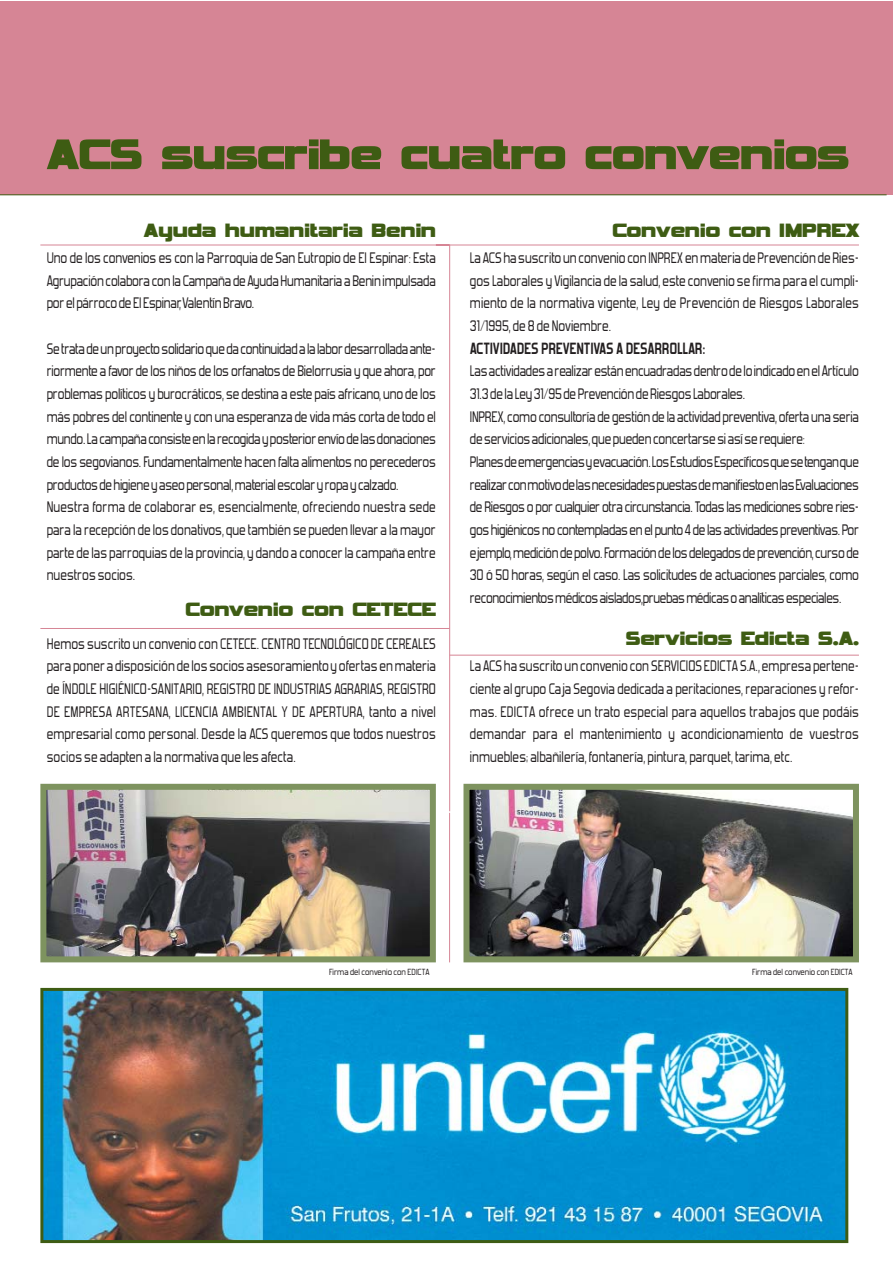
<style>
.page{position:relative;width:893px;height:1263px;background:#fff}
.page>*{position:absolute;margin:0;border:0;box-sizing:border-box;transform-origin:0 0}
.t1{font:60px "Vipnagorgialla";letter-spacing:-.005em;color:#3e5c13;scale:.84 1}
.t2{font:27px "Vipnagorgialla";color:#3e5c13;scale:.84 1}
.t3{font:18px/22.6px "Forgotten Futurist";letter-spacing:-.015em;color:#231f20;text-align:justify;scale:.9 1}
.t4{font:700 18px "Forgotten Futurist";letter-spacing:-.015em;color:#231f20;scale:.9 1}
.t5{font:10.5px "Forgotten Futurist";color:#231f20}
</style>
<div class="page">
<div style="left:0;top:1px;width:893px;height:194px;background:#d68595"></div>
<img style="left:44px;top:992px;width:800px;height:247px">
<div style="left:40px;top:988px;width:808px;height:255px;border:3px solid #3e5c13"></div>
<img style="left:47px;top:791px;width:382px;height:164px">
<div style="left:40px;top:784px;width:396px;height:178px;border:6px solid #7e935f"></div>
<img style="left:470px;top:791px;width:382px;height:164px">
<div style="left:463px;top:784px;width:396px;height:178px;border:6px solid #7e935f"></div>
<hr style="left:449px;top:245px;width:1px;height:566px;background:#d68595">
<hr style="left:449px;top:813px;width:1px;height:149px;background:#d68595">
<hr style="left:40px;top:245px;width:410px;height:1px;background:#d68595">
<hr style="left:436px;top:245px;width:423px;height:1px;background:#d68595">
<hr style="left:450px;top:655px;width:409px;height:1px;background:#d68595">
<hr style="left:40px;top:628px;width:410px;height:1px;background:#d68595">
<hr style="left:0;top:194px;width:887px;height:1px;background:#3e5c13">
<h1 class="t1" style="left:47px;top:113px;width:956px">ACS suscribe cuatro convenios</h1>
<h2 class="t2" style="left:144px;top:212px;width:349px">Ayuda humanitaria Benin</h2>
<h2 class="t2" style="left:612px;top:212px;width:295px">Convenio con IMPREX</h2>
<p class="t3" style="left:47px;top:245px;width:434px">Uno de los convenios es con la Parroquia de San Eutropio de El Espinar: Esta Agrupación colabora con la Campaña de Ayuda Humanitaria a Benin impulsada por el párroco de El Espinar, Valentín Bravo.</p>
<p class="t3" style="left:47px;top:336px;width:434px;text-align:left">Se trata de un proyecto solidario que da continuidad a la labor desarrollada ante&shy;riormente a favor de los niños de los orfanatos de Bielorrusia y que ahora, por problemas políticos y burocráticos, se destina a este país africano, uno de los más pobres del continente y con una esperanza de vida más corta de todo el mundo. La campaña consiste en la recogida y posterior envío de las donaciones de los segovianos. Fundamentalmente hacen falta alimentos no perecederos productos de higiene y aseo personal, material escolar y ropa y calzado.<br>Nuestra forma de colaborar es, esencialmente, ofreciendo nuestra sede para la recepción de los donativos, que también se pueden llevar a la mayor parte de las parroquias de la provincia, y dando a conocer la campaña entre nuestros socios.</p>
<h2 class="t2" style="left:185px;top:590px;width:300px">Convenio con CETECE</h2>
<p class="t3" style="left:47px;top:631px;width:434px">Hemos suscrito un convenio con CETECE. CENTRO TECNOLÓGICO DE CEREALES para poner a disposición de los socios asesoramiento y ofertas en materia de ÍNDOLE HIGIÉNICO-SANITARIO, REGISTRO DE INDUSTRIAS AGRARIAS, REGISTRO DE EMPRESA ARTESANA, LICENCIA AMBIENTAL Y DE APERTURA, tanto a nivel empresarial como personal. Desde la ACS queremos que todos nuestros socios se adapten a la normativa que les afecta.</p>
<p class="t3" style="left:470px;top:245px;width:434px">La ACS ha suscrito un convenio con INPREX en materia de Prevención de Ries&shy;gos Laborales y Vigilancia de la salud, este convenio se firma para el cumpli&shy;miento de la normativa vigente, Ley de Prevención de Riesgos Laborales 31/1995, de 8 de Noviembre.</p>
<p class="t4" style="left:470px;top:342px;width:263px">ACTIVIDADES PREVENTIVAS A DESARROLLAR:</p>
<p class="t3" style="left:470px;top:359px;width:434px;text-align:left">Las actividades a realizar están encuadradas dentro de lo indicado en el Artículo 31.3 de la Ley 31/95 de Prevención de Riesgos Laborales.<br>INPREX, como consultoría de gestión de la actividad preventiva, oferta una seria de servicios adicionales, que pueden concertarse si así se requiere:<br>Planes de emergencias y evacuación. Los Estudios Específicos que se tengan que realizar con motivo de las necesidades puestas de manifiesto en las Evaluaciones de Riesgos o por cualquier otra circunstancia. Todas las mediciones sobre ries&shy;gos higiénicos no contempladas en el punto 4 de las actividades preventivas. Por ejemplo, medición de polvo. Formación de los delegados de prevención, curso de 30 ó 50 horas, según el caso. Las solicitudes de actuaciones parciales, como reconocimientos médicos aislados,pruebas médicas o analíticas especiales.</p>
<h2 class="t2" style="left:626px;top:620px;width:279px">Servicios Edicta S.A.</h2>
<p class="t3" style="left:470px;top:654px;width:434px">La ACS ha suscrito un convenio con SERVICIOS EDICTA S.A., empresa pertene&shy;ciente al grupo Caja Segovia dedicada a peritaciones, reparaciones y refor&shy;mas. EDICTA ofrece un trato especial para aquellos trabajos que podáis demandar para el mantenimiento y acondicionamiento de vuestros inmuebles; albañilería, fontanería, pintura, parquet, tarima, etc.</p>
<p class="t5" style="left:329px;top:965px;width:102px">Firma del convenio con EDICTA</p>
<p class="t5" style="left:752px;top:965px;width:102px">Firma del convenio con EDICTA</p>
</div>
